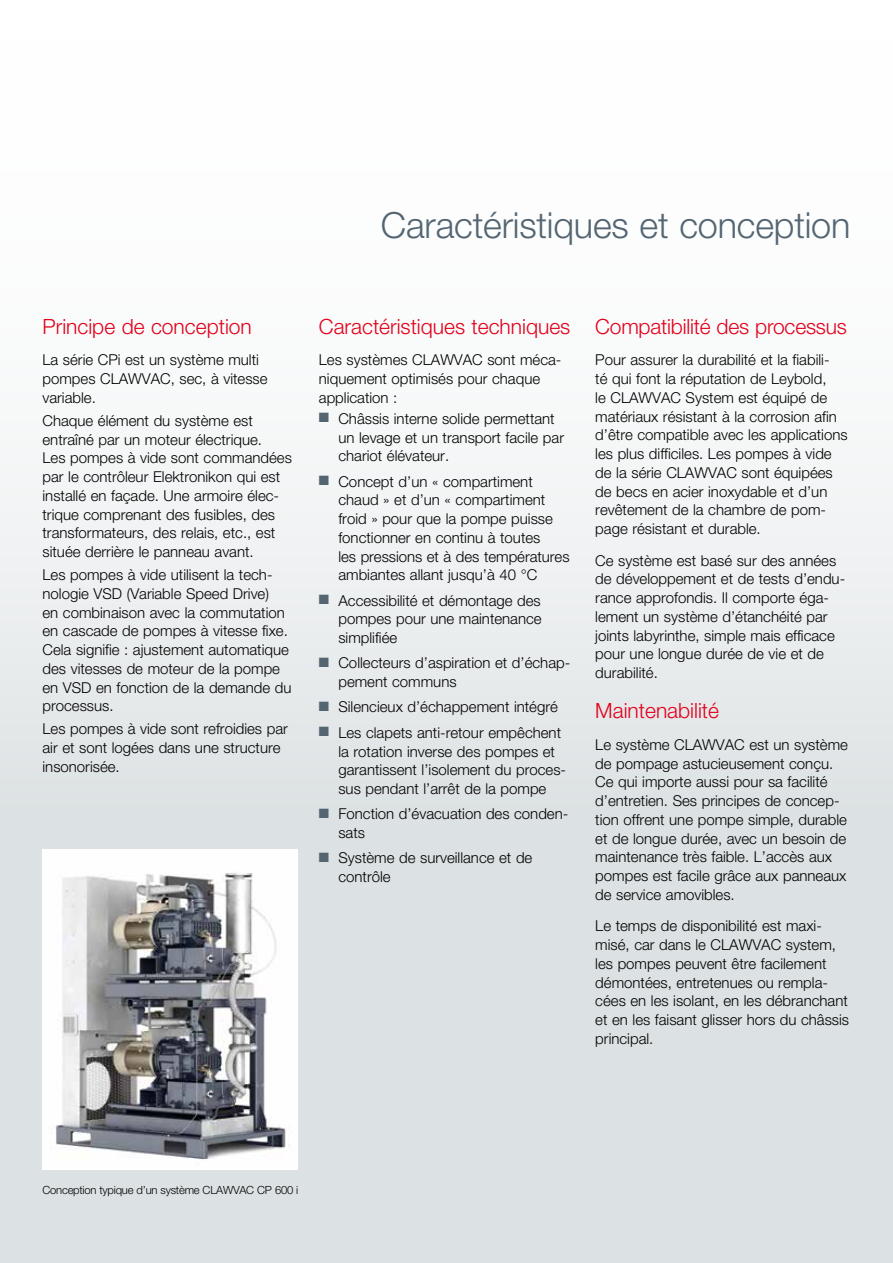
<style>
.page{position:relative;width:893px;height:1263px;background:#dce1e3}
.page>*{position:absolute;margin:0;border:0;box-sizing:border-box;transform-origin:0 0}
.t1{font:300 36px "Helvetica Neue LT Std";letter-spacing:-.005em;color:#546572}
.t2{font:300 21px "Helvetica Neue LT Std";color:#e2001a}
.t3{font:300 15px/18.8px "Helvetica Neue LT Std";color:#000}
.t4{font:300 11.25px "Helvetica Neue LT Std";letter-spacing:-.02em;color:#000}
.s1{color:#546572}
</style>
<div class="page">
<div style="left:0;top:0;width:893px;height:810px;background:linear-gradient(to bottom,#fff,#e3e7e8)"></div>
<img style="left:43px;top:849px;width:255px;height:320px">
<h1 class="t1" style="left:381px;top:203px;width:471px">Caractéristiques et conception</h1>
<h2 class="t2" style="left:43px;top:314px;width:211px">Principe de conception</h2>
<p class="t3" style="left:43px;top:350px;width:227px">La série CPi est un système multi pompes CLAWVAC, sec, à vitesse variable.</p>
<p class="t3" style="left:43px;top:411px;width:251px">Chaque élément du système est entraîné par un moteur électrique.<br>Les pompes à vide sont commandées par le contrôleur Elektronikon qui est installé en façade. Une armoire élec&shy;trique comprenant des fusibles, des transformateurs, des relais, etc., est située derrière le panneau avant.</p>
<p class="t3" style="left:43px;top:565px;width:250px">Les pompes à vide utilisent la tech&shy;nologie VSD (Variable Speed Drive)<br>en combinaison avec la commutation en cascade de pompes à vitesse fixe.<br>Cela signifie : ajustement automatique des vitesses de moteur de la pompe en VSD en fonction de la demande du processus.</p>
<p class="t3" style="left:43px;top:719px;width:247px">Les pompes à vide sont refroidies par air et sont logées dans une structure insonorisée.</p>
<h2 class="t2" style="left:319px;top:314px;width:253px">Caractéristiques techniques</h2>
<p class="t3" style="left:319px;top:350px;width:244px">Les systèmes CLAWVAC sont méca&shy;niquement optimisés pour chaque application :</p>
<p class="t3" style="left:338px;top:409px;width:227px;text-indent:-20px"><span class="s1">■</span> Châssis interne solide permettant un levage et un transport facile par chariot élévateur.</p>
<p class="t3" style="left:338px;top:472px;width:233px;text-indent:-20px"><span class="s1">■</span> Concept d’un « compartiment chaud » et d’un « compartiment froid » pour que la pompe puisse fonctionner en continu à toutes<br>les pressions et à des températures ambiantes allant jusqu’à 40 °C</p>
<p class="t3" style="left:338px;top:591px;width:205px;text-align:justify;text-indent:-20px"><span class="s1">■</span> Accessibilité et démontage des pompes pour une maintenance simplifiée</p>
<p class="t3" style="left:338px;top:653px;width:233px;text-indent:-20px"><span class="s1">■</span> Collecteurs d’aspiration et d’échap&shy;pement communs</p>
<p class="t3" style="left:319px;top:697px;width:241px"><span class="s1">■</span> Silencieux d’échappement intégré</p>
<p class="t3" style="left:338px;top:723px;width:229px;text-indent:-20px"><span class="s1">■</span> Les clapets anti-retour empêchent la rotation inverse des pompes et garantissent l’isolement du proces&shy;sus pendant l’arrêt de la pompe</p>
<p class="t3" style="left:338px;top:804px;width:231px;text-indent:-20px"><span class="s1">■</span> Fonction d’évacuation des conden&shy;sats</p>
<p class="t3" style="left:338px;top:848px;width:195px;text-indent:-20px"><span class="s1">■</span> Système de surveillance et de contrôle</p>
<h2 class="t2" style="left:595px;top:314px;width:253px">Compatibilité des processus</h2>
<p class="t3" style="left:595px;top:350px;width:254px">Pour assurer la durabilité et la fiabili-<br>té qui font la réputation de Leybold,<br>le CLAWVAC System est équipé de matériaux résistant à la corrosion afin d’être compatible avec les applications les plus difficiles. Les pompes à vide de la série CLAWVAC sont équipées de becs en acier inoxydable et d’un revêtement de la chambre de pom&shy;page résistant et durable.</p>
<p class="t3" style="left:595px;top:551px;width:251px">Ce système est basé sur des années de développement et de tests d’endu&shy;rance approfondis. Il comporte éga&shy;lement un système d’étanchéité par joints labyrinthe, simple mais efficace pour une longue durée de vie et de durabilité.</p>
<h2 class="t2" style="left:595px;top:698px;width:125px">Maintenabilité</h2>
<p class="t3" style="left:595px;top:735px;width:254px">Le système CLAWVAC est un système de pompage astucieusement conçu.<br>Ce qui importe aussi pour sa facilité d’entretien. Ses principes de concep&shy;tion offrent une pompe simple, durable et de longue durée, avec un besoin de maintenance très faible. L’accès aux pompes est facile grâce aux panneaux de service amovibles.</p>
<p class="t3" style="left:595px;top:916px;width:255px">Le temps de disponibilité est maxi&shy;misé, car dans le CLAWVAC system, les pompes peuvent être facilement démontées, entretenues ou rempla&shy;cées en les isolant, en les débranchant et en les faisant glisser hors du châssis principal.</p>
<p class="t4" style="left:43px;top:1183px;width:257px">Conception typique d’un système CLAWVAC CP 600 i</p>
</div>
